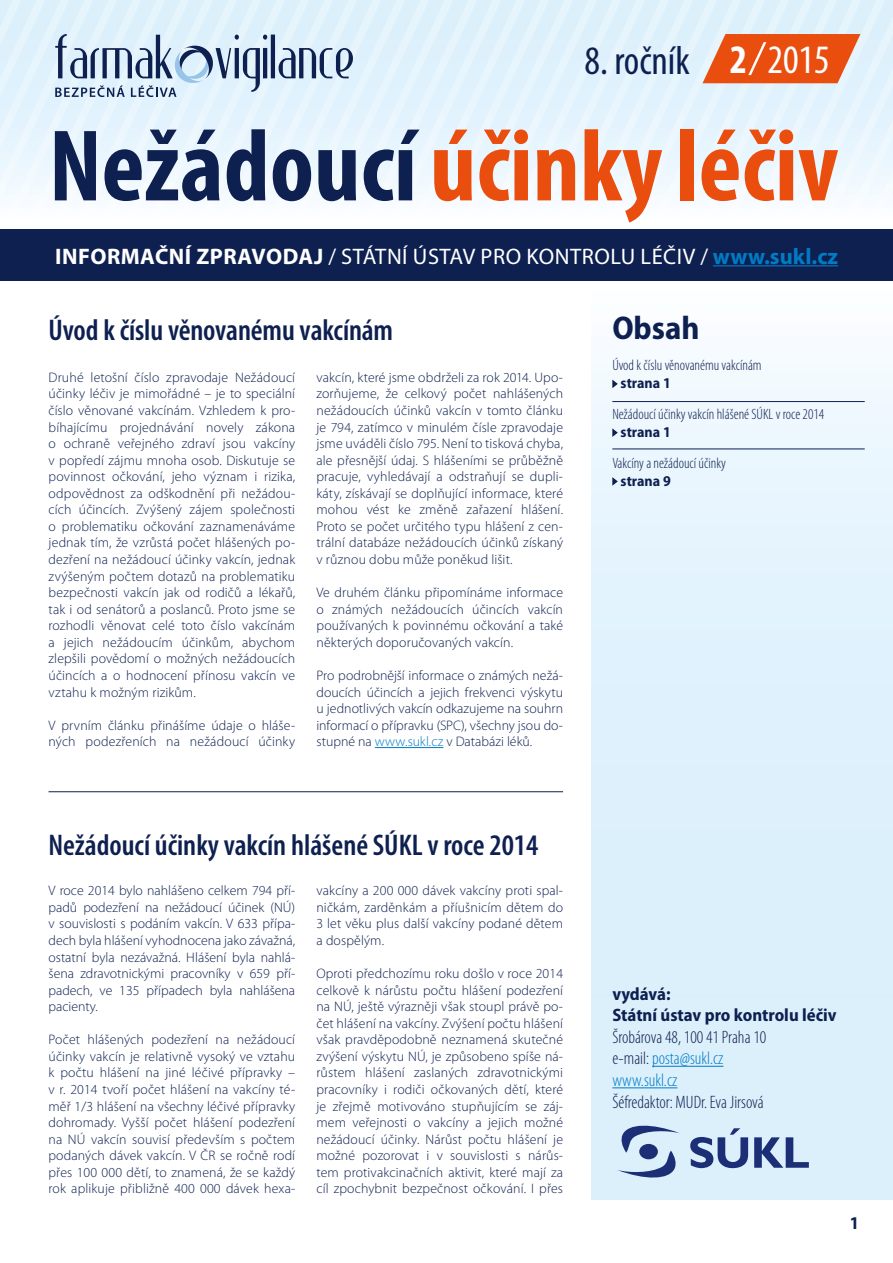
<style>
.page{position:relative;width:893px;height:1263px;background:#fff}
.page>*{position:absolute;margin:0;border:0;box-sizing:border-box;transform-origin:0 0}
.t1{font:700 condensed 102.75px "Myriad Pro";color:#e94e0f}
.t2{font:condensed 40.5px "Myriad Pro";color:#0e2050}
.t3{font:condensed 40.5px "Myriad Pro";color:#fff}
.t4{font:700 semi-condensed 33px "Myriad Pro";color:#0e2050}
.t5{font:600 condensed 30px "Myriad Pro";color:#0e2050}
.t6{font:22.5px "Myriad Pro";letter-spacing:.02em;color:#fff}
.t7{font:300 condensed 18px/21.6px "Myriad Pro";color:#0e2050}
.t8{font:700 semi-condensed 18px/21.6px "Myriad Pro";color:#0e2050}
.t9{font:300 condensed 15px "Myriad Pro";color:#0e2050}
.t10{font:700 semi-condensed 15px "Myriad Pro";color:#0e2050}
.t11{font:300 13.8px/16.5px "Myriad Pro";letter-spacing:.01em;color:#0e2050;text-align:justify}
.s1{font-weight:700}
.s2{color:#0e2050}
.s3{font-weight:700;color:#007bc4}
.s4{color:#007bc4}
</style>
<div class="page">
<div style="left:591px;top:995px;width:302px;height:204px;background:#dcf0fc"></div>
<div style="left:591px;top:281px;width:302px;height:714px;background:linear-gradient(to bottom,#f5fbff,#d5edfb)"></div>
<hr style="left:375px;top:747px;width:68px;height:1px;background:#007bc4">
<svg style="left:0;top:0;width:893px;height:195px;background:#e0e8f0"></svg>
<div style="left:0;top:230px;width:893px;height:51px;background:#0e2050"></div>
<hr style="left:713px;top:265px;width:125px;height:1px;background:#007bc4">
<svg style="left:612px;top:380px;width:6px;height:8px"></svg>
<svg style="left:612px;top:428px;width:6px;height:9px"></svg>
<svg style="left:612px;top:477px;width:6px;height:9px"></svg>
<hr style="left:612px;top:449px;width:253px;height:1px;background:#0e2050">
<hr style="left:612px;top:401px;width:253px;height:1px;background:#0e2050">
<svg style="left:618px;top:1125px;width:62px;height:53px"></svg>
<div style="left:639px;top:1144px;width:19px;height:15px;background:#1c2f76;border-radius:50%"></div>
<svg style="left:690px;top:1128px;width:58px;height:40px"></svg>
<svg style="left:754px;top:1137px;width:55px;height:31px"></svg>
<hr style="left:652px;top:1066px;width:71px;height:1px;background:#007bc4">
<hr style="left:612px;top:1087px;width:65px;height:1px;background:#007bc4">
<hr style="left:49px;top:791px;width:514px;height:1px;background:#0e2050">
<h2 class="t2" style="left:584px;top:36px;width:107px">8. ročník</h2>
<h2 class="t3" style="left:730px;top:35px;width:101px"><span class="s1">2</span> 2015</h2>
<h1 class="t1" style="left:49px;top:102px;width:791px"><span class="s2">Nežádoucí</span> účinkyléčiv</h1>
<h3 class="t6" style="left:55px;top:242px;width:784px"><span class="s1">INFORMAČNÍ ZPRAVODAJ</span> / STÁTNÍ ÚSTAV PRO KONTROLU LÉČIV / <span class="s3">www.sukl.cz</span></h3>
<h3 class="t5" style="left:49px;top:314px;width:346px">Úvod k číslu věnovanému vakcínám</h3>
<p class="t11" style="left:49px;top:369px;width:248px">Druhé letošní číslo zpravodaje Nežádoucí účinky léčiv je mimořádné – je to speciální číslo věnované vakcínám. Vzhledem k pro&shy;bíhajícímu projednávání novely zákona o ochraně veřejného zdraví jsou vakcíny v popředí zájmu mnoha osob. Diskutuje se povinnost očkování, jeho význam i rizika, odpovědnost za odškodnění při nežádou&shy;cích účincích. Zvýšený zájem společnosti o problematiku očkování zaznamenáváme jednak tím, že vzrůstá počet hlášených po&shy;dezření na nežádoucí účinky vakcín, jednak zvýšeným počtem dotazů na problematiku bezpečnosti vakcín jak od rodičů a lékařů, tak i od senátorů a poslanců. Proto jsme se rozhodli věnovat celé toto číslo vakcínám a jejich nežádoucím účinkům, abychom zlepšili povědomí o možných nežádoucích účincích a o hodnocení přínosu vakcín ve vztahu k možným rizikům.</p>
<p class="t11" style="left:49px;top:717px;width:248px">V prvním článku přinášíme údaje o hláše&shy;ných podezřeních na nežádoucí účinky</p>
<p class="t11" style="left:316px;top:369px;width:248px">vakcín, které jsme obdrželi za rok 2014. Upo&shy;zorňujeme, že celkový počet nahlášených nežádoucích účinků vakcín v tomto článku je 794, zatímco v minulém čísle zpravodaje jsme uváděli číslo 795. Není to tisková chyba, ale přesnější údaj. S hlášeními se průběžně pracuje, vyhledávají a odstraňují se dupli&shy;káty, získávají se doplňující informace, které mohou vést ke změně zařazení hlášení.<br>Proto se počet určitého typu hlášení z cen&shy;trální databáze nežádoucích účinků získaný v různou dobu může poněkud lišit.</p>
<p class="t11" style="left:316px;top:584px;width:248px">Ve druhém článku připomínáme informace o známých nežádoucích účincích vakcín používaných k povinnému očkování a také některých doporučovaných vakcín.</p>
<p class="t11" style="left:316px;top:667px;width:248px">Pro podrobnější informace o známých nežá&shy;doucích účincích a jejich frekvenci výskytu u jednotlivých vakcín odkazujeme na souhrn informací o přípravku (SPC), všechny jsou do&shy;stupné na <span class="s4">www.sukl.cz</span> v Databázi léků.</p>
<h3 class="t4" style="left:612px;top:310px;width:89px">Obsah</h3>
<p class="t9" style="left:612px;top:357px;width:151px">Úvod kčíslu věnovanému vakcínám</p>
<p class="t10" style="left:621px;top:375px;width:52px">strana 1</p>
<p class="t9" style="left:612px;top:406px;width:213px">Nežádoucí účinky vakcín hlášené SÚKL vroce 2014</p>
<p class="t10" style="left:621px;top:423px;width:52px">strana 1</p>
<p class="t9" style="left:612px;top:455px;width:115px">Vakcíny anežádoucí účinky</p>
<p class="t10" style="left:621px;top:472px;width:52px">strana 9</p>
<h3 class="t5" style="left:49px;top:828px;width:491px">Nežádoucí účinky vakcín hlášené SÚKL v roce 2014</h3>
<p class="t11" style="left:49px;top:883px;width:248px">V roce 2014 bylo nahlášeno celkem 794 pří&shy;padů podezření na nežádoucí účinek (NÚ) v souvislosti s podáním vakcín. V 633 přípa&shy;dech byla hlášení vyhodnocena jako závažná, ostatní byla nezávažná. Hlášení byla nahlá&shy;šena zdravotnickými pracovníky v 659 pří&shy;padech, ve 135 případech byla nahlášena pacienty.</p>
<p class="t11" style="left:49px;top:1032px;width:248px">Počet hlášených podezření na nežádoucí účinky vakcín je relativně vysoký ve vztahu k počtu hlášení na jiné léčivé přípravky – v r. 2014 tvoří počet hlášení na vakcíny té&shy;měř 1/3 hlášení na všechny léčivé přípravky dohromady. Vyšší počet hlášení podezření na NÚ vakcín souvisí především s počtem podaných dávek vakcín. V ČR se ročně rodí přes 100 000 dětí, to znamená, že se každý rok aplikuje přibližně 400 000 dávek hexa-</p>
<p class="t11" style="left:316px;top:883px;width:248px">vakcíny a 200 000 dávek vakcíny proti spal&shy;ničkám, zarděnkám a příušnicím dětem do 3 let věku plus další vakcíny podané dětem a dospělým.</p>
<p class="t11" style="left:316px;top:965px;width:248px">Oproti předchozímu roku došlo v roce 2014 celkově k nárůstu počtu hlášení podezření na NÚ, ještě výrazněji však stoupl právě po&shy;čet hlášení na vakcíny. Zvýšení počtu hlášení však pravděpodobně neznamená skutečné zvýšení výskytu NÚ, je způsobeno spíše ná&shy;růstem hlášení zaslaných zdravotnickými pracovníky i rodiči očkovaných dětí, které je zřejmě motivováno stupňujícím se záj&shy;mem veřejnosti o vakcíny a jejich možné nežádoucí účinky. Nárůst počtu hlášení je možné pozorovat i v souvislosti s nárůs&shy;tem protivakcinačních aktivit, které mají za cíl zpochybnit bezpečnost očkování. I přes</p>
<h3 class="t8" style="left:612px;top:983px;width:226px">vydává:<br>Státní ústav pro kontrolu léčiv</h3>
<h3 class="t7" style="left:612px;top:1026px;width:155px">Šrobárova 48, 100 41 Praha 10 e-mail: <span class="s4">posta@sukl.cz www.sukl.cz</span></h3>
<h3 class="t7" style="left:612px;top:1091px;width:153px">Šéfredaktor: MUDr. Eva Jirsová</h3>
<h3 class="t8" style="left:850px;top:1212px;width:11px">1</h3>
</div>
